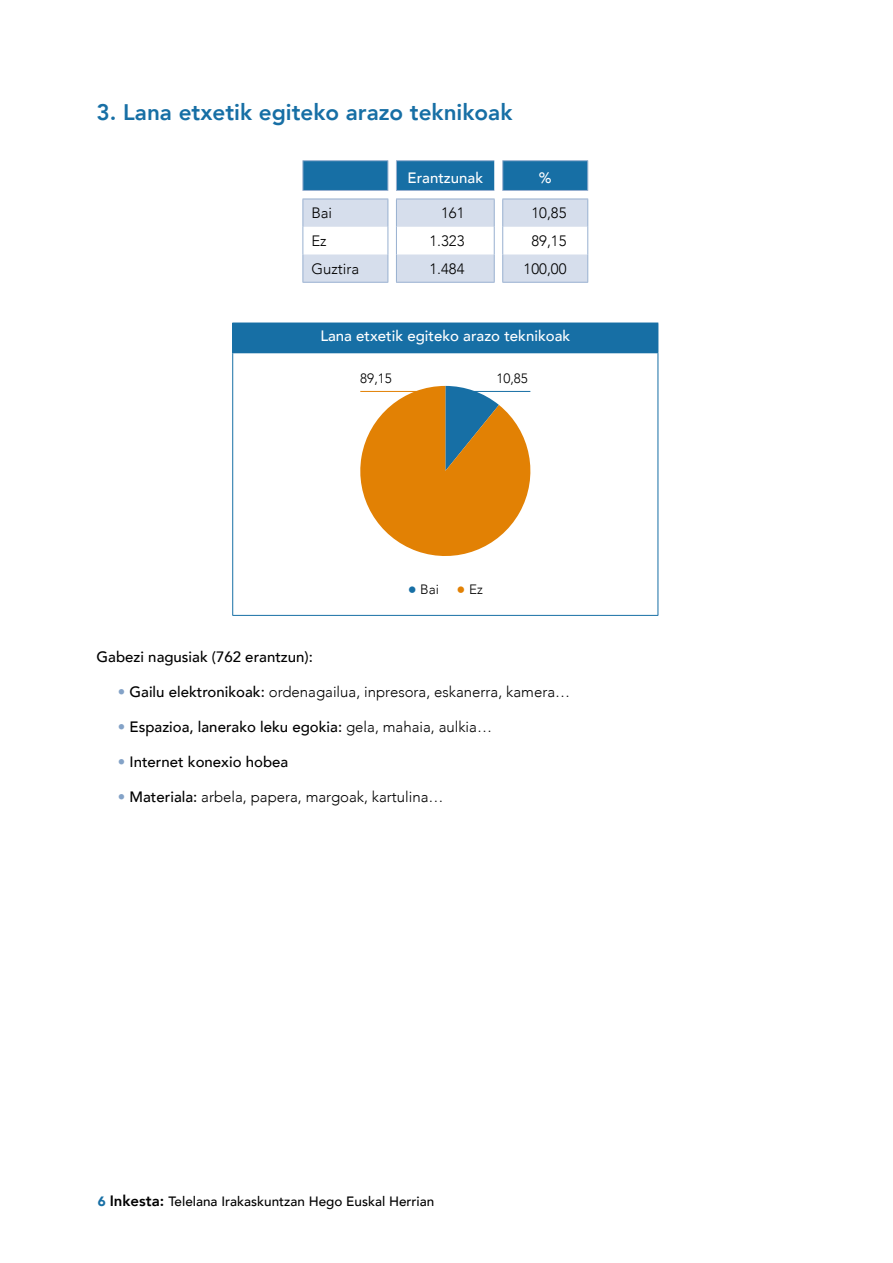
<style>
.page{position:relative;width:893px;height:1263px;background:#fff}
.page>*{position:absolute;margin:0;border:0;box-sizing:border-box;transform-origin:0 0}
.t1{font:800 22.5px "Avenir";color:#176fa5}
.t2{font:300 15px "Avenir";color:#000}
.t3{font:500 15px "Avenir";color:#000}
.t4{font:500 15px "Avenir";color:#fff}
.t5{font:500 13.5px "Avenir";color:#000}
.t6{font:300 13.5px "Avenir";color:#000}
.s1{font-size:18px;color:#176fa5}
.s2{font-size:18px;color:#e28104}
.s3{font-weight:500;color:#83a2c7}
.s4{font-weight:500}
.s5{color:#83a2c7}
.s6{font-weight:300}
.s7{font-weight:900;color:#176fa5}
.s8{font-weight:800;font-size:15px}
</style>
<div class="page">
<hr style="left:302px;top:282px;width:86px;height:1px;background:#98b0d0">
<hr style="left:396px;top:282px;width:99px;height:1px;background:#98b0d0">
<svg style="left:302px;top:199px;width:286px;height:83px"></svg>
<hr style="left:502px;top:282px;width:86px;height:1px;background:#98b0d0">
<hr style="left:302px;top:160px;width:86px;height:1px;background:#98b0d0">
<hr style="left:302px;top:190px;width:86px;height:1px;background:#98b0d0">
<hr style="left:302px;top:199px;width:86px;height:1px;background:#98b0d0">
<hr style="left:396px;top:160px;width:98px;height:1px;background:#98b0d0">
<hr style="left:502px;top:160px;width:86px;height:1px;background:#98b0d0">
<svg style="left:302px;top:161px;width:286px;height:29px;background:#2778ab"></svg>
<hr style="left:396px;top:190px;width:98px;height:1px;background:#98b0d0">
<hr style="left:502px;top:190px;width:86px;height:1px;background:#98b0d0">
<hr style="left:396px;top:199px;width:99px;height:1px;background:#98b0d0">
<hr style="left:502px;top:199px;width:86px;height:1px;background:#98b0d0">
<div style="left:233px;top:323px;width:425px;height:30px;background:#176fa5"></div>
<hr style="left:232px;top:353px;width:1px;height:262px;background:#176fa5">
<hr style="left:658px;top:353px;width:1px;height:262px;background:#176fa5">
<hr style="left:232px;top:615px;width:426px;height:1px;background:#176fa5">
<svg style="left:232px;top:323px;width:1px;height:29px"></svg>
<svg style="left:658px;top:323px;width:1px;height:29px"></svg>
<hr style="left:232px;top:352px;width:426px;height:1px;background:#176fa5">
<svg style="left:360px;top:386px;width:171px;height:170px"></svg>
<hr style="left:460px;top:391px;width:70px;height:1px;background:#176fa5">
<hr style="left:360px;top:391px;width:71px;height:1px;background:#e28104">
<h1 class="t1" style="left:97px;top:95px;width:417px">3. Lana etxetik egiteko arazo teknikoak</h1>
<p class="t4" style="left:408px;top:165px;width:77px">Erantzunak</p>
<p class="t4" style="left:539px;top:165px;width:14px">%</p>
<p class="t2" style="left:311px;top:204px;width:22px">Bai</p>
<p class="t2" style="left:441px;top:204px;width:25px">161</p>
<p class="t2" style="left:531px;top:204px;width:37px">10,85</p>
<p class="t2" style="left:311px;top:232px;width:17px">Ez</p>
<p class="t2" style="left:429px;top:232px;width:37px">1.323</p>
<p class="t2" style="left:531px;top:232px;width:37px">89,15</p>
<p class="t2" style="left:311px;top:260px;width:49px">Guztira</p>
<p class="t2" style="left:429px;top:260px;width:37px">1.484</p>
<p class="t2" style="left:524px;top:260px;width:44px">100,00</p>
<p class="t4" style="left:320px;top:323px;width:251px">Lana etxetik egiteko arazo teknikoak</p>
<p class="t6" style="left:360px;top:371px;width:33px">89,15</p>
<p class="t6" style="left:496px;top:371px;width:33px">10,85</p>
<p class="t6" style="left:408px;top:581px;width:77px"><span class="s1">•</span> Bai <span class="s2">•</span> Ez</p>
<p class="t3" style="left:97px;top:644px;width:218px">Gabezi nagusiak (762 erantzun):</p>
<p class="t2" style="left:118px;top:683px;width:454px"><span class="s3">•</span> <span class="s4">Gailu elektronikoak:</span> ordenagailua, inpresora, eskanerra, kamera…</p>
<p class="t3" style="left:118px;top:714px;width:376px"><span class="s5">•</span> Espazioa, lanerako leku egokia: <span class="s6">gela, mahaia, aulkia…</span></p>
<p class="t3" style="left:118px;top:749px;width:172px"><span class="s5">•</span> Internet konexio hobea</p>
<p class="t2" style="left:118px;top:788px;width:327px"><span class="s3">•</span> <span class="s4">Materiala:</span> arbela, papera, margoak, kartulina…</p>
<p class="t5" style="left:98px;top:1189px;width:338px"><span class="s7">6</span> <span class="s8">I</span><span class="s8">nkesta:</span> Telelana Irakaskuntzan Hego Euskal Herrian</p>
</div>
